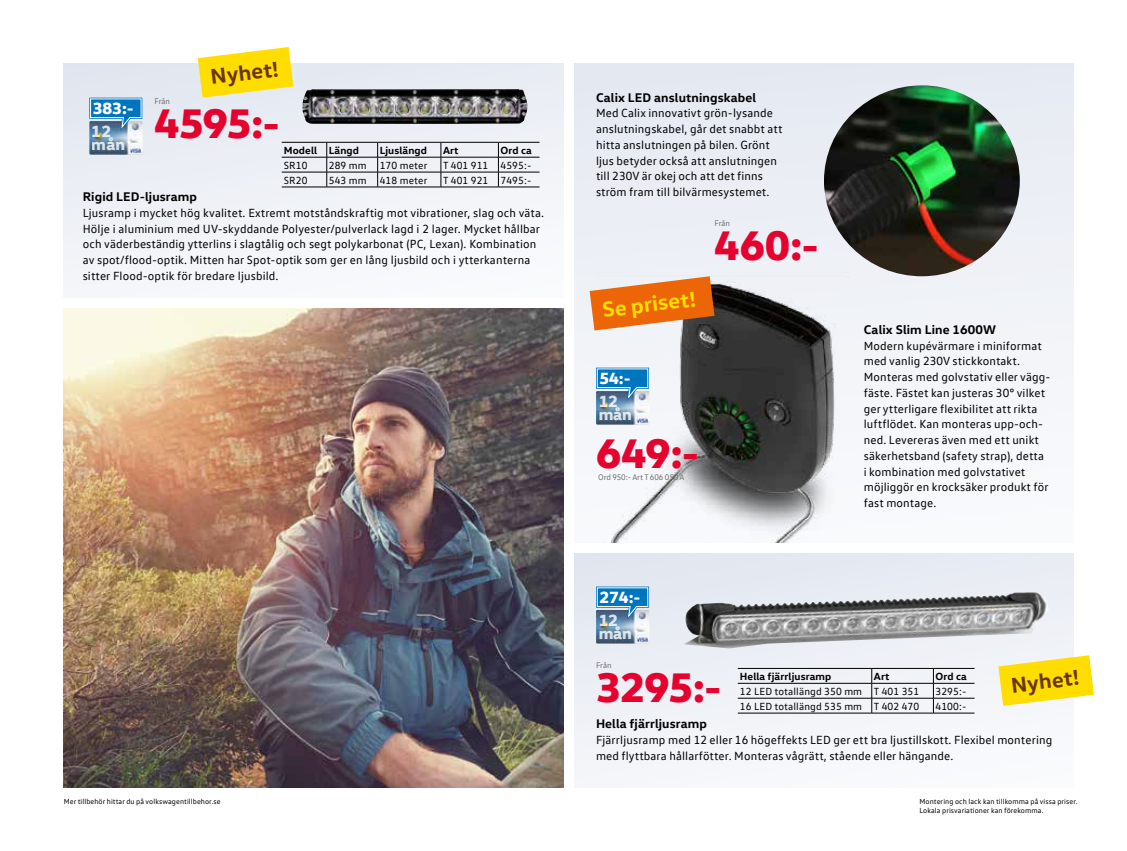
<style>
.page{position:relative;width:1127px;height:851px;background:#fff}
.page>*{position:absolute;margin:0;border:0;box-sizing:border-box;transform-origin:0 0}
.t1{font:800 42px "VW Head";letter-spacing:-.005em;color:#e4032e}
.t2{font:700 21.75px "VW Head";color:#693606}
.t3{font:700 21.75px "VW Head";color:#fd0}
.t4{font:800 16.5px/13.5px "VW Head";color:#fff}
.t5{font:700 12.75px "VW Head";letter-spacing:.01em;color:#000}
.t6{font:12px/15.8px "VW Text";letter-spacing:.01em;color:#000}
.t7{font:10.5px "VW Text";letter-spacing:.01em;color:#000}
.t8{font:700 10.5px "VW Head";letter-spacing:.01em;color:#000}
.t9{font:8.25px "VW Text";letter-spacing:-.01em;color:#706f6f}
.t10{font:7.5px/9px "VW Text";letter-spacing:.01em;color:#000}
</style>
<div class="page">
<div style="left:64px;top:64px;width:499px;height:234px;background:#eff2f7"></div>
<svg style="left:574px;top:553px;width:500px;height:234px"></svg>
<div style="left:574px;top:64px;width:500px;height:478px;background:#eef1f6"></div>
<img style="left:596px;top:282px;width:253px;height:260px">
<img style="left:824px;top:85px;width:196px;height:191px">
<img style="left:808px;top:592px;width:224px;height:12px">
<hr style="left:738px;top:668px;width:134px;height:1px;background:#000">
<hr style="left:933px;top:668px;width:41px;height:1px;background:#000">
<hr style="left:738px;top:683px;width:134px;height:1px;background:#000">
<hr style="left:933px;top:683px;width:41px;height:1px;background:#000">
<hr style="left:738px;top:697px;width:134px;height:1px;background:#000">
<svg style="left:871px;top:668px;width:1px;height:44px"></svg>
<hr style="left:933px;top:697px;width:41px;height:1px;background:#000">
<svg style="left:933px;top:668px;width:1px;height:44px"></svg>
<hr style="left:872px;top:668px;width:61px;height:1px;background:#000">
<hr style="left:872px;top:683px;width:61px;height:1px;background:#000">
<hr style="left:872px;top:697px;width:61px;height:1px;background:#000">
<hr style="left:872px;top:712px;width:61px;height:1px;background:#000">
<hr style="left:738px;top:712px;width:134px;height:1px;background:#000">
<hr style="left:933px;top:712px;width:41px;height:1px;background:#000">
<img style="left:596px;top:620px;width:53px;height:23px">
<svg style="left:596px;top:586px;width:53px;height:34px;background:#458ebf"></svg>
<svg style="left:998px;top:655px;width:96px;height:50px"></svg>
<img style="left:596px;top:401px;width:53px;height:23px">
<svg style="left:596px;top:367px;width:53px;height:34px;background:#468fc0"></svg>
<img style="left:64px;top:308px;width:499px;height:479px">
<hr style="left:282px;top:142px;width:45px;height:1px;background:#000">
<hr style="left:498px;top:142px;width:41px;height:1px;background:#000">
<hr style="left:282px;top:157px;width:45px;height:1px;background:#000">
<hr style="left:498px;top:157px;width:41px;height:1px;background:#000">
<hr style="left:282px;top:172px;width:45px;height:1px;background:#000">
<svg style="left:326px;top:142px;width:1px;height:45px"></svg>
<hr style="left:498px;top:172px;width:41px;height:1px;background:#000">
<svg style="left:498px;top:142px;width:1px;height:45px"></svg>
<hr style="left:327px;top:142px;width:51px;height:1px;background:#000">
<hr style="left:378px;top:142px;width:63px;height:1px;background:#000">
<hr style="left:441px;top:142px;width:57px;height:1px;background:#000">
<hr style="left:327px;top:157px;width:51px;height:1px;background:#000">
<hr style="left:378px;top:157px;width:63px;height:1px;background:#000">
<hr style="left:441px;top:157px;width:57px;height:1px;background:#000">
<hr style="left:327px;top:172px;width:51px;height:1px;background:#000">
<hr style="left:378px;top:172px;width:63px;height:1px;background:#000">
<svg style="left:377px;top:142px;width:1px;height:45px"></svg>
<hr style="left:441px;top:172px;width:57px;height:1px;background:#000">
<svg style="left:441px;top:142px;width:1px;height:45px"></svg>
<hr style="left:327px;top:187px;width:51px;height:1px;background:#000">
<hr style="left:378px;top:187px;width:63px;height:1px;background:#000">
<hr style="left:441px;top:187px;width:57px;height:1px;background:#000">
<hr style="left:282px;top:187px;width:45px;height:1px;background:#000">
<hr style="left:498px;top:187px;width:41px;height:1px;background:#000">
<img style="left:89px;top:121px;width:54px;height:34px">
<svg style="left:89px;top:98px;width:53px;height:33px;background:#438dbf"></svg>
<img style="left:302px;top:89px;width:225px;height:35px">
<svg style="left:198px;top:47px;width:95px;height:51px"></svg>
<svg style="left:590px;top:276px;width:124px;height:54px"></svg>
<h3 class="t4" style="left:93px;top:101px;width:42px">383:-</h3>
<h3 class="t4" style="left:92px;top:123px;width:35px">12 mån</h3>
<p class="t9" style="left:155px;top:96px;width:17px">Från</p>
<h2 class="t2" style="left:209px;top:63px;width:70px;rotate:-7deg">Nyhet!</h2>
<h1 class="t1" style="left:155px;top:95px;width:127px">4595:-</h1>
<p class="t8" style="left:284px;top:143px;width:77px">Modell Längd</p>
<p class="t8" style="left:380px;top:143px;width:49px">Ljuslängd</p>
<p class="t8" style="left:443px;top:143px;width:17px">Art</p>
<p class="t8" style="left:500px;top:143px;width:33px">Ord ca</p>
<p class="t7" style="left:284px;top:159px;width:25px">SR10</p>
<p class="t7" style="left:329px;top:159px;width:100px">289 mm 170 meter</p>
<p class="t7" style="left:443px;top:159px;width:90px">T 401 911 4595:-</p>
<p class="t7" style="left:284px;top:173px;width:25px">SR20</p>
<p class="t7" style="left:329px;top:173px;width:100px">543 mm 418 meter</p>
<p class="t7" style="left:443px;top:173px;width:90px">T 401 921 7495:-</p>
<p class="t5" style="left:83px;top:188px;width:116px">Rigid LED-ljusramp</p>
<p class="t6" style="left:83px;top:205px;width:463px">Ljusramp i mycket hög kvalitet. Extremt motståndskraftig mot vibrationer, slag och väta.<br>Hölje i aluminium med UV-skyddande Polyester/pulverlack lagd i 2 lager. Mycket hållbar och väderbeständig ytterlins i slagtålig och segt polykarbonat (PC, Lexan). Kombination av spot/flood-optik. Mitten har Spot-optik som ger en lång ljusbild och i ytterkanterna sitter Flood-optik för bredare ljusbild.</p>
<p class="t5" style="left:596px;top:89px;width:162px">Calix LED anslutningskabel</p>
<p class="t6" style="left:596px;top:105px;width:188px">Med Calix innovativt grön-lysande anslutningskabel, går det snabbt att hitta anslutningen på bilen. Grönt ljus betyder också att anslutningen till 230V är okej och att det finns ström fram till bilvärmesystemet.</p>
<h1 class="t1" style="left:714px;top:217px;width:106px">460:-</h1>
<p class="t9" style="left:714px;top:218px;width:17px">Från</p>
<h2 class="t3" style="left:601px;top:295px;width:95px;rotate:-7deg">Se priset!</h2>
<h3 class="t4" style="left:599px;top:370px;width:33px">54:-</h3>
<h3 class="t4" style="left:598px;top:393px;width:35px">12 mån</h3>
<h1 class="t1" style="left:596px;top:425px;width:105px">649:-</h1>
<p class="t9" style="left:598px;top:471px;width:88px">Ord 950:- Art T 606 050 A</p>
<p class="t5" style="left:864px;top:321px;width:134px">Calix Slim Line 1600W</p>
<p class="t6" style="left:864px;top:337px;width:188px">Modern kupévärmare i miniformat med vanlig 230V stickkontakt.<br>Monteras med golvstativ eller vägg&shy;fäste. Fästet kan justeras 30° vilket ger ytterligare flexibilitet att rikta luftflödet. Kan monteras upp-och&shy;ned. Levereras även med ett unikt säkerhetsband (safety strap), detta<br>i kombination med golvstativet möjliggör en krocksäker produkt för fast montage.</p>
<h3 class="t4" style="left:599px;top:589px;width:42px">274:-</h3>
<h3 class="t4" style="left:598px;top:612px;width:35px">12 mån</h3>
<p class="t9" style="left:596px;top:660px;width:17px">Från</p>
<h1 class="t1" style="left:596px;top:658px;width:127px">3295:-</h1>
<p class="t8" style="left:740px;top:669px;width:93px">Hella fjärrljusramp</p>
<p class="t8" style="left:874px;top:669px;width:17px">Art</p>
<p class="t8" style="left:935px;top:669px;width:33px">Ord ca</p>
<p class="t7" style="left:740px;top:684px;width:181px">12 LED totallängd 350 mm T 401 351</p>
<p class="t7" style="left:935px;top:684px;width:32px">3295:-</p>
<p class="t7" style="left:740px;top:699px;width:181px">16 LED totallängd 535 mm T 402 470</p>
<p class="t7" style="left:935px;top:699px;width:32px">4100:-</p>
<h2 class="t2" style="left:1009px;top:671px;width:70px;rotate:-7deg">Nyhet!</h2>
<p class="t5" style="left:596px;top:715px;width:112px">Hella fjärrljusramp</p>
<p class="t6" style="left:596px;top:731px;width:458px">Fjärrljusramp med 12 eller 16 högeffekts LED ger ett bra ljustillskott. Flexibel montering med flyttbara hållarfötter. Monteras vågrätt, stående eller hängande.</p>
<p class="t10" style="left:64px;top:796px;width:158px">Mer tillbehör hittar du på volkswagentillbehor.se</p>
<p class="t10" style="left:919px;top:796px;width:160px">Montering och lack kan tillkomma på vissa priser.<br>Lokala prisvariationer kan förekomma.</p>
</div>
